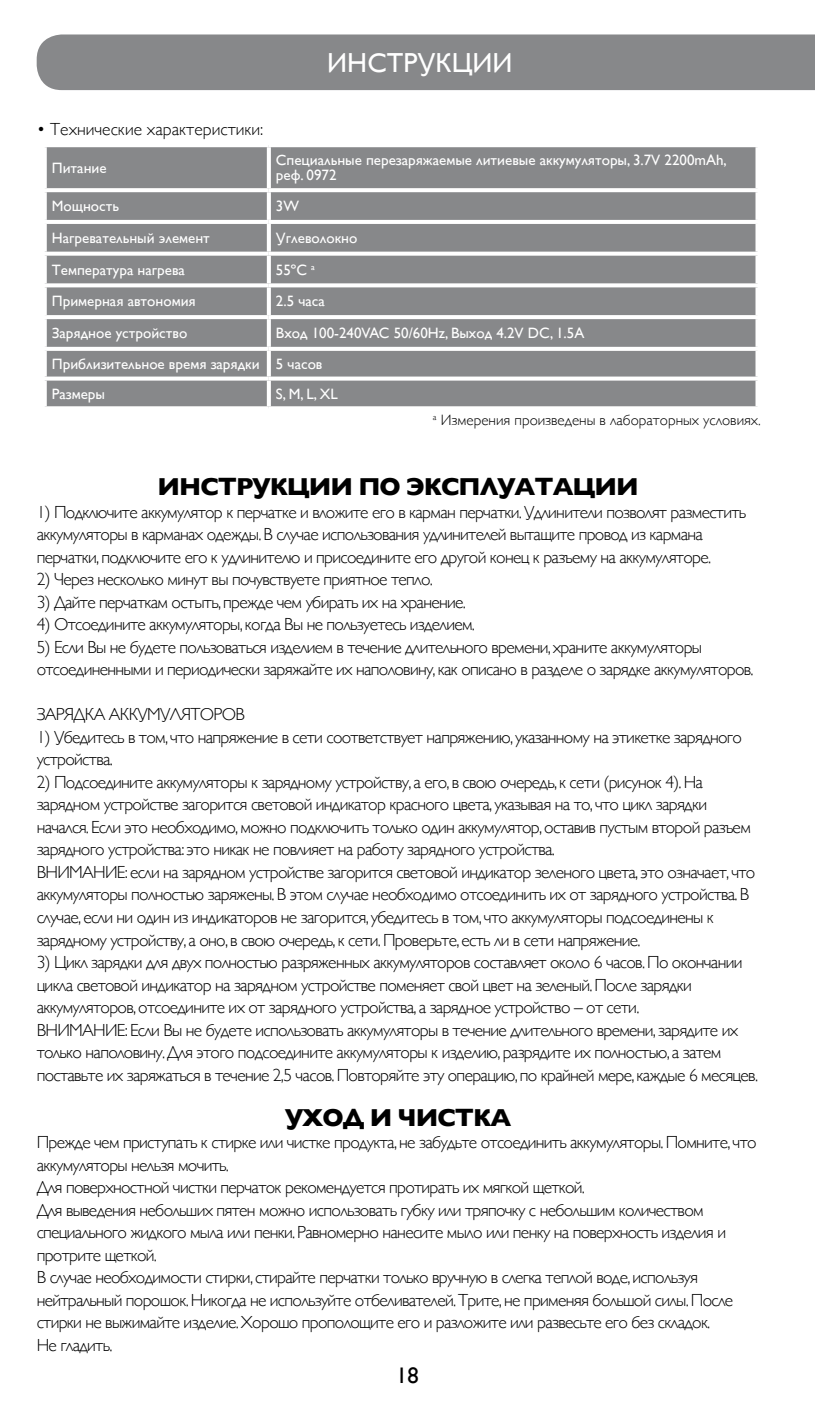
<style>
.page{position:relative;width:815px;height:1418px;background:#fff}
.page>*{position:absolute;margin:0;border:0;box-sizing:border-box;transform-origin:0 0}
.t1{font:27.5px "Gill Sans";color:#fff}
.t2{font:700 25px "Gill Sans";letter-spacing:-.04em;color:#000}
.t3{font:22.5px "Gill Sans";color:#000}
.t4{font:300 17.5px/22.5px "Gill Sans";letter-spacing:-.04em;color:#000}
.t5{font:300 17.5px "Gill Sans";color:#000}
.t6{font:15px/30.2px "Gill Sans";color:#fff}
.t7{font:300 15px "Gill Sans";color:#000}
</style>
<div class="page">
<div style="left:37px;top:34px;width:778px;height:56px;background:#87888a"></div>
<div style="left:47px;top:147px;width:708px;height:259px;background:#87888a"></div>
<svg style="left:45px;top:192px;width:2px;height:28px"></svg>
<svg style="left:267px;top:192px;width:4px;height:28px"></svg>
<hr style="left:43px;top:220px;width:226px;height:4px;background:#fff">
<svg style="left:45px;top:224px;width:2px;height:28px"></svg>
<hr style="left:269px;top:220px;width:491px;height:4px;background:#fff">
<svg style="left:267px;top:224px;width:4px;height:28px"></svg>
<svg style="left:45px;top:252px;width:224px;height:4px"></svg>
<svg style="left:46px;top:256px;width:1px;height:27px"></svg>
<svg style="left:269px;top:252px;width:489px;height:4px"></svg>
<svg style="left:267px;top:256px;width:4px;height:27px"></svg>
<svg style="left:45px;top:283px;width:224px;height:4px"></svg>
<svg style="left:45px;top:287px;width:2px;height:28px"></svg>
<svg style="left:269px;top:283px;width:489px;height:4px"></svg>
<svg style="left:267px;top:287px;width:4px;height:28px"></svg>
<hr style="left:43px;top:315px;width:226px;height:4px;background:#fff">
<svg style="left:45px;top:319px;width:2px;height:28px"></svg>
<hr style="left:269px;top:315px;width:491px;height:4px;background:#fff">
<svg style="left:267px;top:319px;width:4px;height:28px"></svg>
<svg style="left:45px;top:347px;width:224px;height:4px"></svg>
<svg style="left:46px;top:351px;width:1px;height:25px"></svg>
<svg style="left:269px;top:347px;width:488px;height:4px"></svg>
<svg style="left:267px;top:351px;width:4px;height:25px"></svg>
<svg style="left:45px;top:376px;width:224px;height:4px"></svg>
<svg style="left:45px;top:380px;width:2px;height:26px"></svg>
<svg style="left:269px;top:376px;width:489px;height:4px"></svg>
<svg style="left:267px;top:380px;width:4px;height:26px"></svg>
<svg style="left:45px;top:406px;width:224px;height:2px"></svg>
<svg style="left:269px;top:406px;width:489px;height:1px"></svg>
<svg style="left:45px;top:147px;width:2px;height:41px"></svg>
<svg style="left:267px;top:147px;width:4px;height:41px"></svg>
<svg style="left:45px;top:188px;width:224px;height:4px"></svg>
<svg style="left:269px;top:188px;width:488px;height:4px"></svg>
<h1 class="t1" style="left:327px;top:46px;width:187px">ИНСТРУКЦИИ</h1>
<p class="t5" style="left:37px;top:119px;width:228px">• Технические характеристики:</p>
<p class="t6" style="left:52px;top:152px;width:56px">Питание</p>
<p class="t6" style="left:276px;top:153px;width:452px;line-height:14.8px">Специальные перезаряжаемые литиевые аккумуляторы, 3.7V 2200mAh, реф. 0972</p>
<p class="t6" style="left:52px;top:191px;width:69px">Мощность</p>
<p class="t6" style="left:276px;top:191px;width:25px">3W</p>
<p class="t6" style="left:52px;top:223px;width:160px">Нагревательный элемент</p>
<p class="t6" style="left:276px;top:223px;width:83px">Углеволокно</p>
<p class="t6" style="left:52px;top:254px;width:135px">Температура нагрева</p>
<p class="t6" style="left:276px;top:254px;width:40px">55ºC <sup>a</sup></p>
<p class="t6" style="left:52px;top:286px;width:145px">Примерная автономия</p>
<p class="t6" style="left:276px;top:286px;width:50px">2.5 часа</p>
<p class="t6" style="left:52px;top:318px;width:137px">Зарядное устройство</p>
<p class="t6" style="left:52px;top:318px;width:534px;text-indent:224px">Вход 100-240VAC 50/60Hz, Выход 4.2V DC, 1.5A<br>Приблизительное время зарядки 5 часов<br>Размеры</p>
<p class="t6" style="left:276px;top:378px;width:63px">S, M, L, XL</p>
<p class="t7" style="left:433px;top:411px;width:329px"><sup>a</sup> Измерения произведены в лабораторных условиях.</p>
<h2 class="t2" style="left:158px;top:472px;width:482px">ИНСТРУКЦИИ ПО ЭКСПЛУАТАЦИИ</h2>
<p class="t4" style="left:37px;top:500px;width:711px">1) Подключите аккумулятор к перчатке и вложите его в карман перчатки. Удлинители позволят разместить аккумуляторы в карманах одежды. В случае использования удлинителей вытащите провод из кармана перчатки, подключите его к удлинителю и присоедините его другой конец к разъему на аккумуляторе.</p>
<p class="t4" style="left:37px;top:568px;width:398px">2) Через несколько минут вы почувствуете приятное тепло.</p>
<p class="t4" style="left:37px;top:590px;width:431px">3) Дайте перчаткам остыть, прежде чем убирать их на хранение.</p>
<p class="t4" style="left:37px;top:613px;width:440px">4) Отсоедините аккумуляторы, когда Вы не пользуетесь изделием.</p>
<p class="t4" style="left:37px;top:635px;width:718px">5) Если Вы не будете пользоваться изделием в течение длительного времени, храните аккумуляторы отсоединенными и периодически заряжайте их наполовину, как описано в разделе о зарядке аккумуляторов.</p>
<p class="t4" style="left:37px;top:703px;width:210px">ЗАРЯДКА АККУМУЛЯТОРОВ</p>
<p class="t4" style="left:37px;top:725px;width:707px">1) Убедитесь в том, что напряжение в сети соответствует напряжению, указанному на этикетке зарядного устройства.</p>
<p class="t4" style="left:37px;top:770px;width:720px">2) Подсоедините аккумуляторы к зарядному устройству, а его, в свою очередь, к сети (рисунок 4). На зарядном устройстве загорится световой индикатор красного цвета, указывая на то, что цикл зарядки начался. Если это необходимо, можно подключить только один аккумулятор, оставив пустым второй разъем зарядного устройства: это никак не повлияет на работу зарядного устройства.<br>ВНИМАНИЕ: если на зарядном устройстве загорится световой индикатор зеленого цвета, это означает, что аккумуляторы полностью заряжены. В этом случае необходимо отсоединить их от зарядного устройства. В случае, если ни один из индикаторов не загорится, убедитесь в том, что аккумуляторы подсоединены к зарядному устройству, а оно, в свою очередь, к сети. Проверьте, есть ли в сети напряжение.</p>
<p class="t4" style="left:37px;top:950px;width:723px">3) Цикл зарядки для двух полностью разряженных аккумуляторов составляет около 6 часов. По окончании цикла световой индикатор на зарядном устройстве поменяет свой цвет на зеленый. После зарядки аккумуляторов, отсоедините их от зарядного устройства, а зарядное устройство – от сети.<br>ВНИМАНИЕ: Если Вы не будете использовать аккумуляторы в течение длительного времени, зарядите их только наполовину. Для этого подсоедините аккумуляторы к изделию, разрядите их полностью, а затем поставьте их заряжаться в течение 2,5 часов. Повторяйте эту операцию, по крайней мере, каждые 6 месяцев.</p>
<h2 class="t2" style="left:285px;top:1102px;width:228px">УХОД И ЧИСТКА</h2>
<p class="t4" style="left:37px;top:1130px;width:721px">Прежде чем приступать к стирке или чистке продукта, не забудьте отсоединить аккумуляторы. Помните, что аккумуляторы нельзя мочить.<br>Для поверхностной чистки перчаток рекомендуется протирать их мягкой щеткой.<br>Для выведения небольших пятен можно использовать губку или тряпочку с небольшим количеством специального жидкого мыла или пенки. Равномерно нанесите мыло или пенку на поверхность изделия и протрите щеткой.<br>В случае необходимости стирки, стирайте перчатки только вручную в слегка теплой воде, используя нейтральный порошок. Никогда не используйте отбеливателей. Трите, не применяя большой силы. После стирки не выжимайте изделие. Хорошо прополощите его и разложите или развесьте его без складок.<br>Не гладить.</p>
<p class="t3" style="left:396px;top:1361px;width:24px">18</p>
</div>
